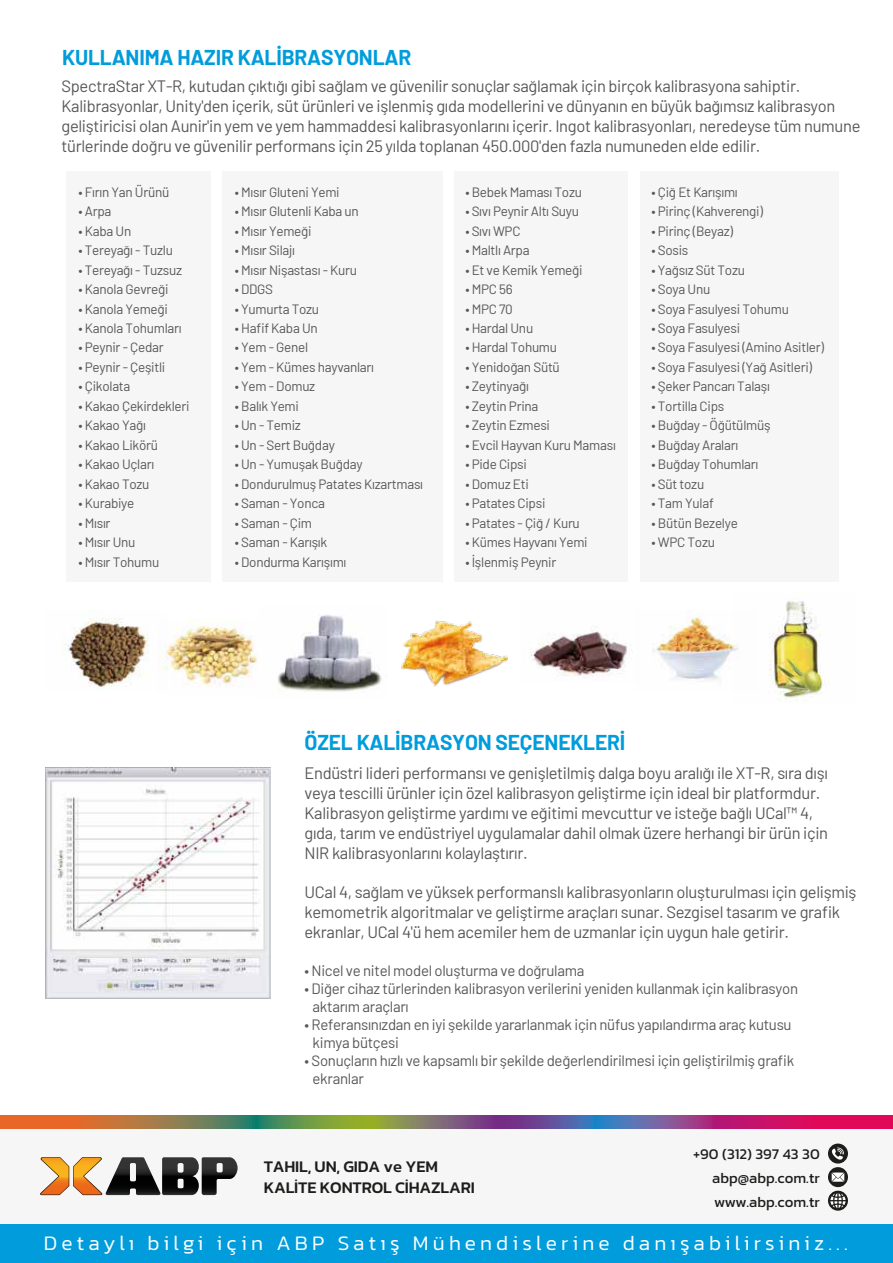
<style>
.page{position:relative;width:893px;height:1263px;background:#fff}
.page>*{position:absolute;margin:0;border:0;box-sizing:border-box;transform-origin:0 0}
.t1{font:300 21px "Kanit";letter-spacing:.2em;color:#fff}
.t2{font:700 21px "Barlow";letter-spacing:-.01em;color:#009cdb}
.t3{font:16.5px/19.8px "Barlow";letter-spacing:-.02em;color:#575756}
.t4{font:500 16.5px/21px "Kanit";letter-spacing:-.01em;color:#1d1d1b}
.t5{font:15px/18px "Barlow";letter-spacing:-.02em;color:#575756}
.t6{font:15px/24px "Kanit";color:#1d1d1b;text-align:justify}
.t7{font:13.5px "Barlow";letter-spacing:-.02em;color:#575756}
</style>
<div class="page">
<svg style="left:0;top:1116px;width:893px;height:13px;background:#955d65"></svg>
<div style="left:66px;top:172px;width:144px;height:410px;background:#f6f6f6"></div>
<div style="left:222px;top:172px;width:221px;height:410px;background:#f6f6f6"></div>
<div style="left:455px;top:172px;width:173px;height:410px;background:#f6f6f6"></div>
<div style="left:640px;top:172px;width:198px;height:410px;background:#f6f6f6"></div>
<img style="left:62px;top:618px;width:97px;height:70px">
<img style="left:161px;top:620px;width:96px;height:67px">
<img style="left:530px;top:628px;width:97px;height:49px">
<img style="left:652px;top:617px;width:83px;height:65px">
<img style="left:735px;top:592px;width:88px;height:108px">
<img style="left:45px;top:767px;width:226px;height:231px">
<img style="left:277px;top:615px;width:105px;height:77px">
<img style="left:401px;top:620px;width:107px;height:67px">
<div style="left:0;top:1222px;width:893px;height:41px;background:#009cdb"></div>
<div style="left:1px;top:1129px;width:892px;height:94px;background:#f6f6f6"></div>
<svg style="left:828px;top:1191px;width:20px;height:20px"></svg>
<svg style="left:830px;top:1193px;width:15px;height:15px"></svg>
<svg style="left:828px;top:1167px;width:20px;height:20px"></svg>
<svg style="left:832px;top:1172px;width:12px;height:10px"></svg>
<svg style="left:828px;top:1143px;width:20px;height:20px"></svg>
<svg style="left:832px;top:1147px;width:12px;height:12px"></svg>
<svg style="left:40px;top:1157px;width:198px;height:38px"></svg>
<h1 class="t2" style="left:62px;top:41px;width:350px">KULLANIMA HAZIR KALİBRASYONLAR</h1>
<p class="t3" style="left:62px;top:75px;width:800px">SpectraStar XT-R, kutudan çıktığı gibi sağlam ve güvenilir sonuçlar sağlamak için birçok kalibrasyona sahiptir.<br>Kalibrasyonlar, Unity'den içerik, süt ürünleri ve işlenmiş gıda modellerini ve dünyanın en büyük bağımsız kalibrasyon geliştiricisi olan Aunir'in yem ve yem hammaddesi kalibrasyonlarını içerir. Ingot kalibrasyonları, neredeyse tüm numune türlerinde doğru ve güvenilir performans için 25 yılda toplanan 450.000'den fazla numuneden elde edilir.</p>
<p class="t7" style="left:79px;top:182px;width:92px">• Fırın Yan Ürünü</p>
<p class="t7" style="left:79px;top:201px;width:34px">• Arpa</p>
<p class="t7" style="left:79px;top:221px;width:54px">• Kaba Un</p>
<p class="t7" style="left:79px;top:240px;width:96px">• Tereyağı - Tuzlu</p>
<p class="t7" style="left:79px;top:260px;width:105px">• Tereyağı - Tuzsuz</p>
<p class="t7" style="left:79px;top:279px;width:91px">• Kanola Gevreği</p>
<p class="t7" style="left:79px;top:299px;width:91px">• Kanola Yemeği</p>
<p class="t7" style="left:79px;top:318px;width:105px">• Kanola Tohumları</p>
<p class="t7" style="left:79px;top:338px;width:87px">• Peynir - Çedar</p>
<p class="t7" style="left:79px;top:357px;width:88px">• Peynir - Çeşitli</p>
<p class="t7" style="left:79px;top:377px;width:54px">• Çikolata</p>
<p class="t7" style="left:79px;top:396px;width:113px">• Kakao Çekirdekleri</p>
<p class="t7" style="left:79px;top:416px;width:69px">• Kakao Yağı</p>
<p class="t7" style="left:79px;top:435px;width:81px">• Kakao Likörü</p>
<p class="t7" style="left:79px;top:455px;width:77px">• Kakao Uçları</p>
<p class="t7" style="left:79px;top:474px;width:73px">• Kakao Tozu</p>
<p class="t7" style="left:79px;top:494px;width:57px">• Kurabiye</p>
<p class="t7" style="left:79px;top:513px;width:34px">• Mısır</p>
<p class="t7" style="left:79px;top:533px;width:58px">• Mısır Unu</p>
<p class="t7" style="left:79px;top:552px;width:82px">• Mısır Tohumu</p>
<p class="t7" style="left:235px;top:182px;width:106px">• Mısır Gluteni Yemi</p>
<p class="t7" style="left:235px;top:201px;width:126px">• Mısır Glutenli Kaba un</p>
<p class="t7" style="left:235px;top:221px;width:78px">• Mısır Yemeği</p>
<p class="t7" style="left:235px;top:240px;width:62px">• Mısır Silajı</p>
<p class="t7" style="left:235px;top:260px;width:124px">• Mısır Nişastası - Kuru</p>
<p class="t7" style="left:235px;top:279px;width:40px">• DDGS</p>
<p class="t7" style="left:235px;top:299px;width:86px">• Yumurta Tozu</p>
<p class="t7" style="left:235px;top:318px;width:84px">• Hafif Kaba Un</p>
<p class="t7" style="left:235px;top:338px;width:75px">• Yem - Genel</p>
<p class="t7" style="left:235px;top:357px;width:141px">• Yem - Kümes hayvanları</p>
<p class="t7" style="left:235px;top:377px;width:82px">• Yem - Domuz</p>
<p class="t7" style="left:235px;top:396px;width:66px">• Balık Yemi</p>
<p class="t7" style="left:235px;top:416px;width:68px">• Un - Temiz</p>
<p class="t7" style="left:235px;top:435px;width:102px">• Un - Sert Buğday</p>
<p class="t7" style="left:235px;top:455px;width:129px">• Un - Yumuşak Buğday</p>
<p class="t7" style="left:235px;top:474px;width:190px">• Dondurulmuş Patates Kızartması</p>
<p class="t7" style="left:235px;top:494px;width:92px">• Saman - Yonca</p>
<p class="t7" style="left:235px;top:513px;width:79px">• Saman - Çim</p>
<p class="t7" style="left:235px;top:533px;width:94px">• Saman - Karışık</p>
<p class="t7" style="left:235px;top:552px;width:113px">• Dondurma Karışımı</p>
<p class="t7" style="left:652px;top:182px;width:88px">• Çiğ Et Karışımı</p>
<p class="t7" style="left:652px;top:201px;width:113px">• Pirinç (Kahverengi)</p>
<p class="t7" style="left:652px;top:221px;width:83px">• Pirinç (Beyaz)</p>
<p class="t7" style="left:652px;top:240px;width:38px">• Sosis</p>
<p class="t7" style="left:652px;top:260px;width:95px">• Yağsız Süt Tozu</p>
<p class="t7" style="left:652px;top:279px;width:60px">• Soya Unu</p>
<p class="t7" style="left:652px;top:299px;width:139px">• Soya Fasulyesi Tohumu</p>
<p class="t7" style="left:652px;top:318px;width:90px">• Soya Fasulyesi</p>
<p class="t7" style="left:652px;top:338px;width:174px">• Soya Fasulyesi (Amino Asitler)</p>
<p class="t7" style="left:652px;top:357px;width:162px">• Soya Fasulyesi (Yağ Asitleri)</p>
<p class="t7" style="left:652px;top:377px;width:120px">• Şeker Pancarı Talaşı</p>
<p class="t7" style="left:652px;top:396px;width:74px">• Tortilla Cips</p>
<p class="t7" style="left:652px;top:416px;width:121px">• Buğday - Öğütülmüş</p>
<p class="t7" style="left:652px;top:435px;width:88px">• Buğday Araları</p>
<p class="t7" style="left:652px;top:455px;width:108px">• Buğday Tohumları</p>
<p class="t7" style="left:652px;top:474px;width:54px">• Süt tozu</p>
<p class="t7" style="left:652px;top:494px;width:64px">• Tam Yulaf</p>
<p class="t7" style="left:652px;top:513px;width:88px">• Bütün Bezelye</p>
<p class="t7" style="left:652px;top:533px;width:65px">• WPC Tozu</p>
<p class="t7" style="left:465px;top:182px;width:118px">• Bebek Maması Tozu</p>
<p class="t7" style="left:465px;top:201px;width:115px">• Sıvı Peynir Altı Suyu</p>
<p class="t7" style="left:465px;top:221px;width:57px">• Sıvı WPC</p>
<p class="t7" style="left:465px;top:240px;width:66px">• Maltlı Arpa</p>
<p class="t7" style="left:465px;top:260px;width:119px">• Et ve Kemik Yemeği</p>
<p class="t7" style="left:465px;top:279px;width:49px">• MPC 56</p>
<p class="t7" style="left:465px;top:299px;width:49px">• MPC 70</p>
<p class="t7" style="left:465px;top:318px;width:69px">• Hardal Unu</p>
<p class="t7" style="left:465px;top:338px;width:93px">• Hardal Tohumu</p>
<p class="t7" style="left:465px;top:357px;width:96px">• Yenidoğan Sütü</p>
<p class="t7" style="left:465px;top:377px;width:65px">• Zeytinyağı</p>
<p class="t7" style="left:465px;top:396px;width:75px">• Zeytin Prina</p>
<p class="t7" style="left:465px;top:416px;width:86px">• Zeytin Ezmesi</p>
<p class="t7" style="left:465px;top:435px;width:152px">• Evcil Hayvan Kuru Maması</p>
<p class="t7" style="left:465px;top:455px;width:63px">• Pide Cipsi</p>
<p class="t7" style="left:465px;top:474px;width:65px">• Domuz Eti</p>
<p class="t7" style="left:465px;top:494px;width:82px">• Patates Cipsi</p>
<p class="t7" style="left:465px;top:513px;width:116px">• Patates - Çiğ / Kuru</p>
<p class="t7" style="left:465px;top:533px;width:124px">• Kümes Hayvanı Yemi</p>
<p class="t7" style="left:465px;top:552px;width:93px">• İşlenmiş Peynir</p>
<h1 class="t2" style="left:304px;top:727px;width:322px">ÖZEL KALİBRASYON SEÇENEKLERİ</h1>
<p class="t3" style="left:304px;top:762px;width:525px">Endüstri lideri performansı ve genişletilmiş dalga boyu aralığı ile XT-R, sıra dışı veya tescilli ürünler için özel kalibrasyon geliştirme için ideal bir platformdur.<br>Kalibrasyon geliştirme yardımı ve eğitimi mevcuttur ve isteğe bağlı UCal™ 4, gıda, tarım ve endüstriyel uygulamalar dahil olmak üzere herhangi bir ürün için NIR kalibrasyonlarını kolaylaştırır.</p>
<p class="t3" style="left:304px;top:881px;width:553px">UCal 4, sağlam ve yüksek performanslı kalibrasyonların oluşturulması için gelişmiş kemometrik algoritmalar ve geliştirme araçları sunar. Sezgisel tasarım ve grafik ekranlar, UCal 4'ü hem acemiler hem de uzmanlar için uygun hale getirir.</p>
<p class="t5" style="left:304px;top:960px;width:281px">• Nicel ve nitel model oluşturma ve doğrulama</p>
<p class="t5" style="left:313px;top:978px;width:487px;text-indent:-8px">• Diğer cihaz türlerinden kalibrasyon verilerini yeniden kullanmak için kalibrasyon aktarım araçları</p>
<p class="t5" style="left:313px;top:1014px;width:480px;text-indent:-8px">• Referansınızdan en iyi şekilde yararlanmak için nüfus yapılandırma araç kutusu kimya bütçesi</p>
<p class="t5" style="left:313px;top:1050px;width:483px;text-indent:-8px">• Sonuçların hızlı ve kapsamlı bir şekilde değerlendirilmesi için geliştirilmiş grafik ekranlar</p>
<p class="t4" style="left:264px;top:1156px;width:213px">TAHIL, UN, GIDA ve YEM<br>KALİTE KONTROL CİHAZLARI</p>
<p class="t6" style="left:712px;top:1141px;width:109px;text-indent:-19px">+90 (312) 397 43 30 abp@abp.com.tr www.abp.com.tr</p>
<h1 class="t1" style="left:44px;top:1228px;width:805px">Detaylı bilgi için ABP Satış Mühendislerine danışabilirsiniz...</h1>
</div>
